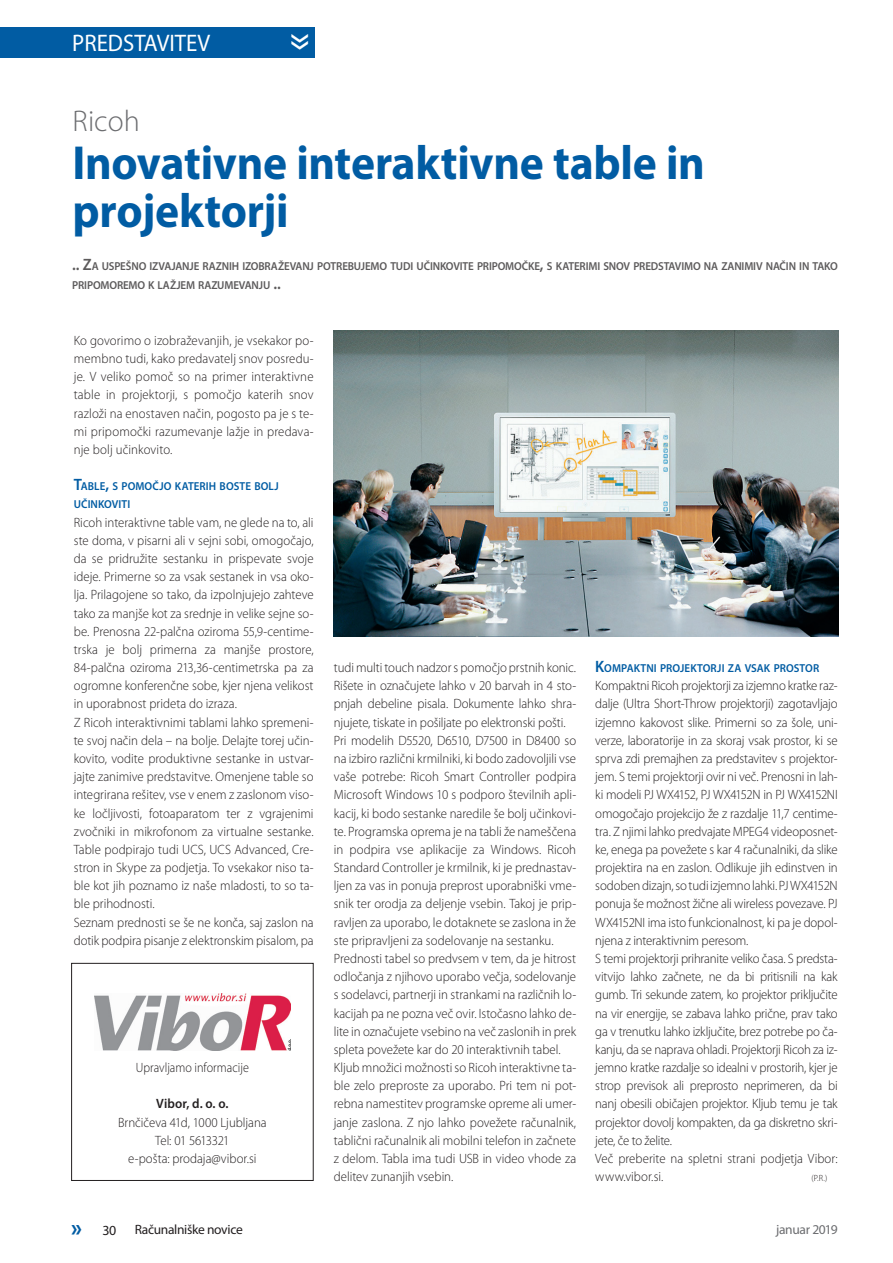
<style>
.page{position:relative;width:893px;height:1263px;background:#fff}
.page>*{position:absolute;margin:0;border:0;box-sizing:border-box;transform-origin:0 0}
.Naslov{font:700 48px/48px "Myriad Pro";letter-spacing:-.01em;color:#015ca3;scale:.95 1}
.t1{font:45px "Myriad Pro";color:#fff;scale:.95 1}
.Nadnaslov{font:300 30px "Myriad Pro";color:#6c6d70}
.t2{font:700 24.75px "Myriad Pro";color:#015ca3;scale:.95 1}
.t3{font:24px "Myriad Pro";color:#fff;scale:.95 1}
.t4{font:13.95px "Myriad Pro";color:#231f20}
.Vsebina{font:300 13.5px/18.1px "Myriad Pro";color:#231f20;text-align:justify;scale:.95 1}
.Igre_Vsebina{font:300 13.5px "Myriad Pro";color:#231f20;scale:.95 1}
.Igre_Vsebina-2{font:300 13.5px "Myriad Pro";color:#231f20;scale:.9 1}
.t5{font:13.5px "Myriad Pro";letter-spacing:-.025em;color:#231f20}
.Igre_Vsebina-3{font:300 13.5px "Myriad Pro";letter-spacing:-.045em;color:#231f20;scale:.95 1}
.Igre_Vsebina-4{font:600 13.5px "Myriad Pro";letter-spacing:.01em;color:#231f20;scale:.95 1}
.t6{font:13.5px "Myriad Pro";letter-spacing:-.025em;color:#6c6d70}
.Podnaslov{font:600 11.55px/19.8px "Myriad Pro";letter-spacing:-.015em;color:#5c5a5b;scale:.95 1}
.Predstavitev_Mednasl{font:600 11.55px/18.1px "Myriad Pro";letter-spacing:.005em;color:#015ca3;scale:.95 1}
.Vsebina-2{font:300 9px "Myriad Pro";color:#231f20;scale:.95 1}
.s1{font-size:16.5px}
</style>
<div class="page">
<div style="left:0;top:27px;width:315px;height:31px;background:#015ca3"></div>
<div style="left:71px;top:963px;width:243px;height:218px;border:1px solid #231f20"></div>
<img style="left:94px;top:994px;width:197px;height:57px">
<img style="left:334px;top:330px;width:504px;height:307px">
<h3 class="t3" style="left:72px;top:29px;width:147px">PREDSTAVITEV</h3>
<h2 class="t1" style="left:331px;top:33px;width:20px;rotate:90deg">»</h2>
<p class="Nadnaslov" style="left:73px;top:103px;width:69px">Ricoh</p>
<p class="Naslov" style="left:73px;top:137px;width:667px">Inovativne interaktivne table in projektorji</p>
<p class="Podnaslov" style="left:72px;top:255px;width:807px"><span class="s1">.. Z</span>A USPEŠNO IZVAJANJE RAZNIH IZOBRAŽEVANJ POTREBUJEMO TUDI UČINKOVITE PRIPOMOČKE<span class="s1">,</span> S KATERIMI SNOV PREDSTAVIMO NA ZANIMIV NAČIN IN TAKO<br>PRIPOMOREMO K LAŽJEM RAZUMEVANJU <span class="s1">..</span></p>
<p class="Vsebina" style="left:74px;top:331px;width:254px">Ko govorimo o izobraževanjih, je vsekakor po&shy;membno tudi, kako predavatelj snov posredu&shy;je. V veliko pomoč so na primer interaktivne table in projektorji, s pomočjo katerih snov razloži na enostaven način, pogosto pa je s te&shy;mi pripomočki razumevanje lažje in predava&shy;nje bolj učinkovito.</p>
<p class="Predstavitev_Mednasl" style="left:74px;top:477px;width:217px"><span class="s1">T</span>ABLE<span class="s1">,</span> S POMOČJO KATERIH BOSTE BOLJ<br>UČINKOVITI</p>
<p class="Vsebina" style="left:74px;top:513px;width:254px">Ricoh interaktivne table vam, ne glede na to, ali ste doma, v pisarni ali v sejni sobi, omogočajo, da se pridružite sestanku in prispevate svoje ideje. Primerne so za vsak sestanek in vsa oko&shy;lja. Prilagojene so tako, da izpolnjujejo zahteve tako za manjše kot za srednje in velike sejne so&shy;be. Prenosna 22-palčna oziroma 55,9-centime&shy;trska je bolj primerna za manjše prostore, 84-palčna oziroma 213,36-centimetrska pa za ogromne konferenčne sobe, kjer njena velikost in uporabnost prideta do izraza.</p>
<p class="Vsebina" style="left:74px;top:713px;width:254px">Z Ricoh interaktivnimi tablami lahko spremeni&shy;te svoj način dela – na bolje. Delajte torej učin&shy;kovito, vodite produktivne sestanke in ustvar&shy;jajte zanimive predstavitve. Omenjene table so integrirana rešitev, vse v enem z zaslonom viso&shy;ke ločljivosti, fotoaparatom ter z vgrajenimi zvočniki in mikrofonom za virtualne sestanke.<br>Table podpirajo tudi UCS, UCS Advanced, Cre&shy;stron in Skype za podjetja. To vsekakor niso ta&shy;ble kot jih poznamo iz naše mladosti, to so ta&shy;ble prihodnosti.</p>
<p class="Vsebina" style="left:74px;top:913px;width:254px">Seznam prednosti se še ne konča, saj zaslon na dotik podpira pisanje z elektronskim pisalom, pa</p>
<p class="Igre_Vsebina-2" style="left:136px;top:1059px;width:127px">Upravljamo informacije</p>
<p class="Igre_Vsebina-4" style="left:156px;top:1095px;width:78px">Vibor, d. o. o.</p>
<p class="Igre_Vsebina" style="left:118px;top:1114px;width:158px">Brnčičeva 41d, 1000 Ljubljana</p>
<p class="Igre_Vsebina-3" style="left:155px;top:1132px;width:80px">Tel: 01 5613321</p>
<p class="Igre_Vsebina" style="left:128px;top:1150px;width:137px">e-pošta: prodaja@vibor.si</p>
<p class="Vsebina" style="left:334px;top:658px;width:257px">tudi multi touch nadzor s pomočjo prstnih konic.<br>Rišete in označujete lahko v 20 barvah in 4 sto&shy;pnjah debeline pisala. Dokumente lahko shra&shy;njujete, tiskate in pošiljate po elektronski pošti.</p>
<p class="Vsebina" style="left:334px;top:731px;width:257px">Pri modelih D5520, D6510, D7500 in D8400 so na izbiro različni krmilniki, ki bodo zadovoljili vse vaše potrebe: Ricoh Smart Controller podpira Microsoft Windows 10 s podporo številnih apli&shy;kacij, ki bodo sestanke naredile še bolj učinkovi&shy;te. Programska oprema je na tabli že nameščena in podpira vse aplikacije za Windows. Ricoh Standard Controller je krmilnik, ki je prednastav&shy;ljen za vas in ponuja preprost uporabniški vme&shy;snik ter orodja za deljenje vsebin. Takoj je prip&shy;ravljen za uporabo, le dotaknete se zaslona in že ste pripravljeni za sodelovanje na sestanku.</p>
<p class="Vsebina" style="left:334px;top:949px;width:257px">Prednosti tabel so predvsem v tem, da je hitrost odločanja z njihovo uporabo večja, sodelovanje s sodelavci, partnerji in strankami na različnih lo&shy;kacijah pa ne pozna več ovir. Istočasno lahko de&shy;lite in označujete vsebino na več zaslonih in prek spleta povežete kar do 20 interaktivnih tabel.</p>
<p class="Vsebina" style="left:334px;top:1058px;width:257px">Kljub množici možnosti so Ricoh interaktivne ta&shy;ble zelo preproste za uporabo. Pri tem ni pot&shy;rebna namestitev programske opreme ali umer&shy;janje zaslona. Z njo lahko povežete računalnik, tablični računalnik ali mobilni telefon in začnete z delom. Tabla ima tudi USB in video vhode za delitev zunanjih vsebin.</p>
<p class="Predstavitev_Mednasl" style="left:595px;top:659px;width:237px"><span class="s1">K</span>OMPAKTNI PROJEKTORJI ZA VSAK PROSTOR</p>
<p class="Vsebina" style="left:595px;top:676px;width:257px">Kompaktni Ricoh projektorji za izjemno kratke raz&shy;dalje (Ultra Short-Throw projektorji) zagotavljajo izjemno kakovost slike. Primerni so za šole, uni&shy;verze, laboratorije in za skoraj vsak prostor, ki se sprva zdi premajhen za predstavitev s projektor&shy;jem. S temi projektorji ovir ni več. Prenosni in lah&shy;ki modeli PJ WX4152, PJ WX4152N in PJ WX4152NI omogočajo projekcijo že z razdalje 11,7 centime&shy;tra. Z njimi lahko predvajate MPEG4 videoposnet&shy;ke, enega pa povežete s kar 4 računalniki, da slike projektira na en zaslon. Odlikuje jih edinstven in sodoben dizajn, so tudi izjemno lahki. PJ WX4152N ponuja še možnost žične ali wireless povezave. PJ WX4152NI ima isto funkcionalnost, ki pa je dopol&shy;njena z interaktivnim peresom.</p>
<p class="Vsebina" style="left:595px;top:949px;width:257px">S temi projektorji prihranite veliko časa. S predsta&shy;vitvijo lahko začnete, ne da bi pritisnili na kak gumb. Tri sekunde zatem, ko projektor priključite na vir energije, se zabava lahko prične, prav tako ga v trenutku lahko izključite, brez potrebe po ča&shy;kanju, da se naprava ohladi. Projektorji Ricoh za iz&shy;jemno kratke razdalje so idealni v prostorih, kjer je strop previsok ali preprosto neprimeren, da bi nanj obesili običajen projektor. Kljub temu je tak projektor dovolj kompakten, da ga diskretno skri&shy;jete, če to želite.</p>
<p class="Vsebina" style="left:595px;top:1149px;width:257px">Več preberite na spletni strani podjetja Vibor: www.vibor.si.</p>
<p class="Vsebina-2" style="left:811px;top:1173px;width:18px">(P.R.)</p>
<h3 class="t2" style="left:71px;top:1211px;width:13px">»</h3>
<p class="t4" style="left:102px;top:1221px;width:15px">30</p>
<p class="t5" style="left:135px;top:1221px;width:109px">Računalniške novice</p>
<p class="t6" style="left:776px;top:1221px;width:63px">januar 2019</p>
</div>
